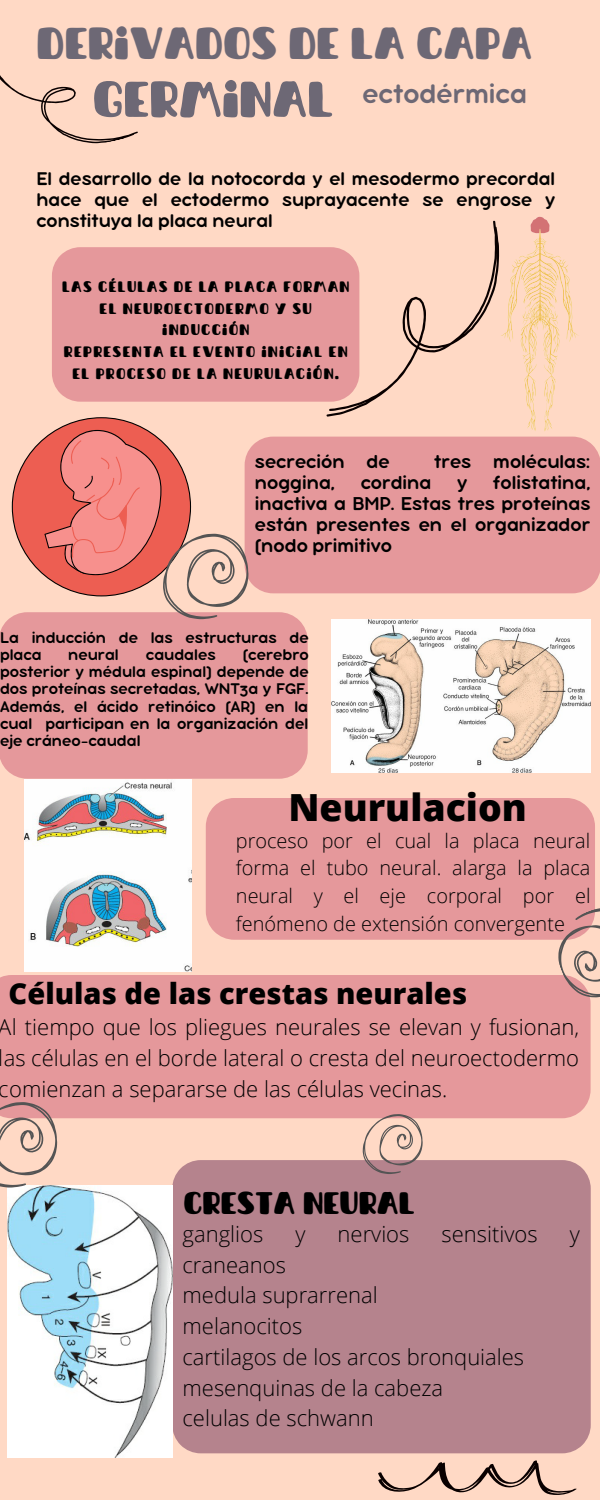
<style>
.page{position:relative;width:600px;height:1500px;background:#ffd9c5}
.page>*{position:absolute;margin:0;border:0;box-sizing:border-box;transform-origin:0 0}
.t1{font:51.7px "Cranberry";color:#6d6875}
.t2{font:45.8px "Cranberry";color:#6d6875}
.t3{font:800 37.4px "Open Sans";color:#000}
.t4{font:32px "Cranberry";color:#000}
.t5{font:800 29px "Open Sans";color:#000}
.t6{font:29px "Bubbleboddy Neue";color:#6d6875}
.t7{font:300 22px/30.8px "Open Sans";color:#000;text-align:justify}
.t8{font:20.2px/21px "Bubbleboddy Neue";color:#000;text-align:justify}
.t9{font:20px/21px "Bubbleboddy Neue";color:#000;text-align:justify}
.t10{font:300 19.9px/27.8px "Open Sans";color:#000;text-align:justify}
.t11{font:16.8px/17.2px "Bubbleboddy Neue";color:#000}
.t12{font:15.5px/21.8px "Cranberry";letter-spacing:.08em;color:#000;text-align:center}
</style>
<div class="page">
<div style="left:206px;top:798px;width:389px;height:142px;background:#e5989b"></div>
<div style="left:0;top:975px;width:591px;height:143px;background:#e5989b"></div>
<div style="left:172px;top:1160px;width:419px;height:293px;background:#b5838d"></div>
<div style="left:248px;top:437px;width:352px;height:156px;background:#e5989b"></div>
<div style="left:0;top:612px;width:308px;height:167px;background:#e5989b"></div>
<div style="left:52px;top:247px;width:274px;height:155px;background:#e5989b"></div>
<img style="left:331px;top:619px;width:260px;height:153px">
<img style="left:25px;top:779px;width:166px;height:193px">
<img style="left:7px;top:1186px;width:165px;height:271px">
<svg style="left:326px;top:217px;width:253px;height:214px"></svg>
<svg style="left:378px;top:1460px;width:199px;height:35px"></svg>
<svg style="left:0;top:75px;width:138px;height:69px"></svg>
<svg style="left:12px;top:417px;width:236px;height:202px"></svg>
<svg style="left:545px;top:897px;width:55px;height:110px"></svg>
<svg style="left:0;top:1102px;width:57px;height:86px"></svg>
<svg style="left:363px;top:1114px;width:60px;height:60px"></svg>
<h2 class="t2" style="left:36px;top:22px;width:497px">DERIVADOS DE LA CAPA</h2>
<h1 class="t1" style="left:93px;top:76px;width:243px">GERMINAL</h1>
<h3 class="t6" style="left:362px;top:85px;width:166px">ectodérmica</h3>
<p class="t9" style="left:36px;top:169px;width:520px">El desarrollo de la notocorda y el mesodermo precordal hace que el ectodermo suprayacente se engrose y constituya la placa neural</p>
<p class="t12" style="left:62px;top:276px;width:289px">LAS CÉLULAS DE LA PLACA FORMAN<br>EL NEUROECTODERMO Y SU<br>INDUCCIÓN<br>REPRESENTA EL EVENTO INICIAL EN<br>EL PROCESO DE LA NEURULACIÓN.</p>
<p class="t8" style="left:255px;top:452px;width:136px">secreción de</p>
<p class="t8" style="left:434px;top:452px;width:157px">tres moléculas:</p>
<p class="t8" style="left:255px;top:473px;width:82px">noggina,</p>
<p class="t8" style="left:361px;top:473px;width:72px">cordina</p>
<p class="t8" style="left:457px;top:473px;width:12px">y</p>
<p class="t8" style="left:255px;top:473px;width:337px;text-indent:238px">folistatina, inactiva a BMP. Estas tres proteínas están presentes en el organizador (nodo primitivo</p>
<p class="t11" style="left:0;top:630px;width:310px">La inducción de las estructuras de placa</p>
<p class="t11" style="left:0;top:647px;width:310px;text-align:justify;text-indent:243px">(cerebro posterior y médula espinal) depende de dos proteínas secretadas, WNT3a y FGF.<br>Además, el ácido retinóico (AR) en la cual participan en la organización del eje cráneo-caudal</p>
<p class="t11" style="left:68px;top:647px;width:52px">neural</p>
<p class="t11" style="left:146px;top:647px;width:71px">caudales</p>
<h3 class="t3" style="left:288px;top:781px;width:240px">Neurulacion</h3>
<p class="t10" style="left:236px;top:826px;width:356px">proceso por el cual la placa neural forma el tubo neural. alarga la placa neural y el eje corporal por el fenómeno de extensión convergente</p>
<h3 class="t5" style="left:9px;top:973px;width:460px">Células de las crestas neurales</h3>
<p class="t7" style="left:-1px;top:1011px;width:582px">Al tiempo que los pliegues neurales se elevan y fusionan, las células en el borde lateral o cresta del neuroectodermo comienzan a separarse de las células vecinas.</p>
<h3 class="t4" style="left:184px;top:1188px;width:233px">CRESTA NEURAL</h3>
<p class="t7" style="left:183px;top:1218px;width:82px">ganglios</p>
<p class="t7" style="left:295px;top:1218px;width:12px">y</p>
<p class="t7" style="left:338px;top:1218px;width:73px">nervios</p>
<p class="t7" style="left:442px;top:1218px;width:98px">sensitivos</p>
<p class="t7" style="left:570px;top:1218px;width:12px">y</p>
<p class="t7" style="left:183px;top:1249px;width:343px;text-align:left">craneanos<br>medula suprarrenal<br>melanocitos<br>cartilagos de los arcos bronquiales mesenquinas de la cabeza<br>celulas de schwann</p>
</div>
